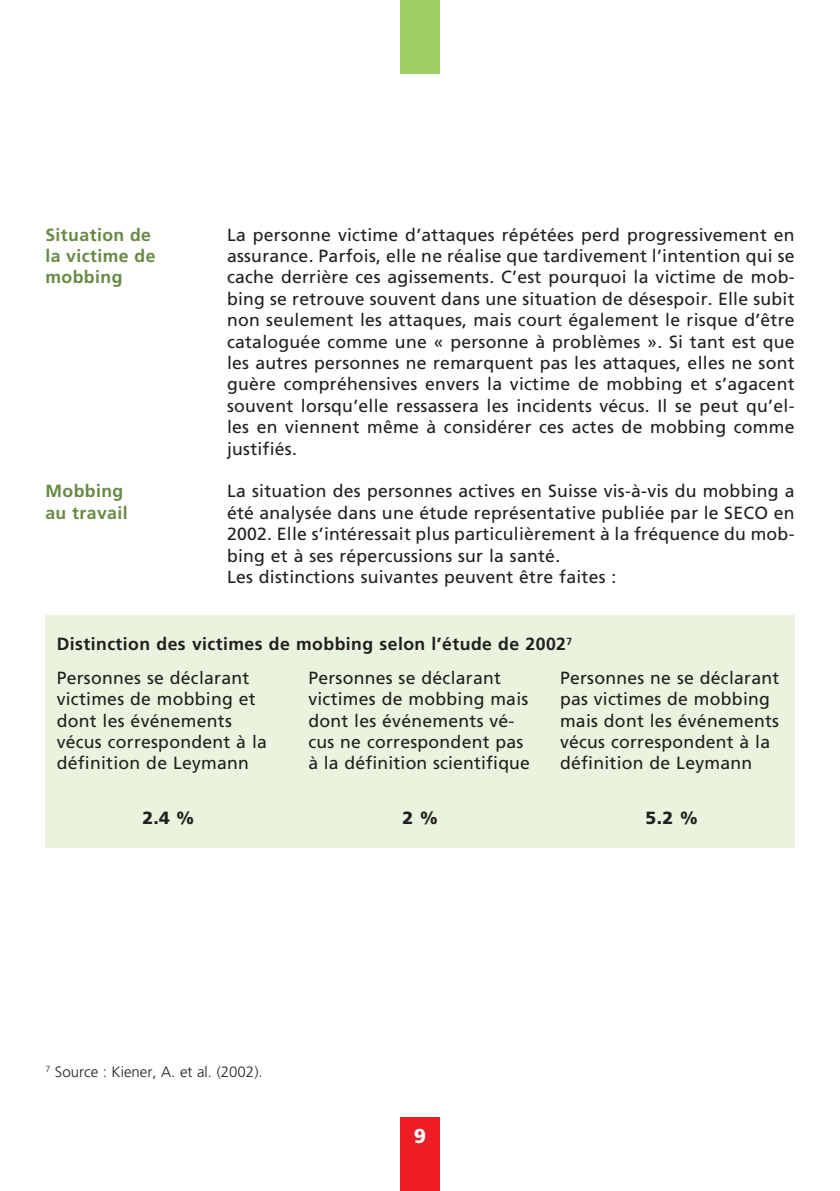
<style>
.page{position:relative;width:840px;height:1191px;background:#fff}
.page>*{position:absolute;margin:0;border:0;box-sizing:border-box;transform-origin:0 0}
.t1{font:900 20px "Frutiger";color:#fff}
.t2{font:17.6px/21.4px "Frutiger";letter-spacing:.015em;color:#231f20}
.t3{font:700 17.6px "Frutiger";letter-spacing:.025em;color:#231f20}
.t4{font:700 17.6px/21.4px "Frutiger";letter-spacing:.025em;color:#668a43}
.t5{font:900 17.6px "Frutiger";color:#231f20}
.t6{font:300 15px "Frutiger";color:#231f20}
</style>
<div class="page">
<div style="left:400px;top:0;width:39px;height:74px;background:#9fce66"></div>
<div style="left:400px;top:1117px;width:39px;height:74px;background:#ee1d23"></div>
<div style="left:45px;top:615px;width:749px;height:233px;background:#e9f3dd"></div>
<p class="t4" style="left:45px;top:223px;width:111px">Situation de la victime de mobbing</p>
<p class="t4" style="left:45px;top:480px;width:84px">Mobbing au travail</p>
<p class="t2" style="left:227px;top:223px;width:568px;text-align:justify">La personne victime d’attaques répétées perd progressivement en assurance. Parfois, elle ne réalise que tardivement l’intention qui se cache derrière ces agissements. C’est pourquoi la victime de mob&shy;bing se retrouve souvent dans une situation de désespoir. Elle subit non seulement les attaques, mais court également le risque d’être cataloguée comme une « personne à problèmes ». Si tant est que les autres personnes ne remarquent pas les attaques, elles ne sont guère compréhensives envers la victime de mobbing et s’agacent souvent lorsqu’elle ressassera les incidents vécus. Il se peut qu’el&shy;les en viennent même à considérer ces actes de mobbing comme justifiés.</p>
<p class="t2" style="left:227px;top:480px;width:568px">La situation des personnes actives en Suisse vis-à-vis du mobbing a été analysée dans une étude représentative publiée par le SECO en 2002. Elle s’intéressait plus particulièrement à la fréquence du mob&shy;bing et à ses répercussions sur la santé.<br>Les distinctions suivantes peuvent être faites :</p>
<p class="t3" style="left:57px;top:634px;width:516px">Distinction des victimes de mobbing selon l’étude de 2002<sup>7</sup></p>
<p class="t2" style="left:57px;top:667px;width:211px">Personnes se déclarant victimes de mobbing et dont les événements vécus correspondent à la définition de Leymann</p>
<p class="t5" style="left:142px;top:807px;width:53px">2.4 %</p>
<p class="t2" style="left:308px;top:667px;width:223px">Personnes se déclarant victimes de mobbing mais dont les événements vé&shy;cus ne correspondent pas à la définition scientifique</p>
<p class="t5" style="left:402px;top:807px;width:37px">2 %</p>
<p class="t2" style="left:559px;top:667px;width:221px">Personnes ne se déclarant pas victimes de mobbing mais dont les événements vécus correspondent à la définition de Leymann</p>
<p class="t5" style="left:645px;top:807px;width:54px">5.2 %</p>
<p class="t6" style="left:45px;top:1063px;width:219px"><sup>7</sup> Source : Kiener, A. et al. (2002).</p>
<p class="t1" style="left:413px;top:1123px;width:14px">9</p>
</div>
